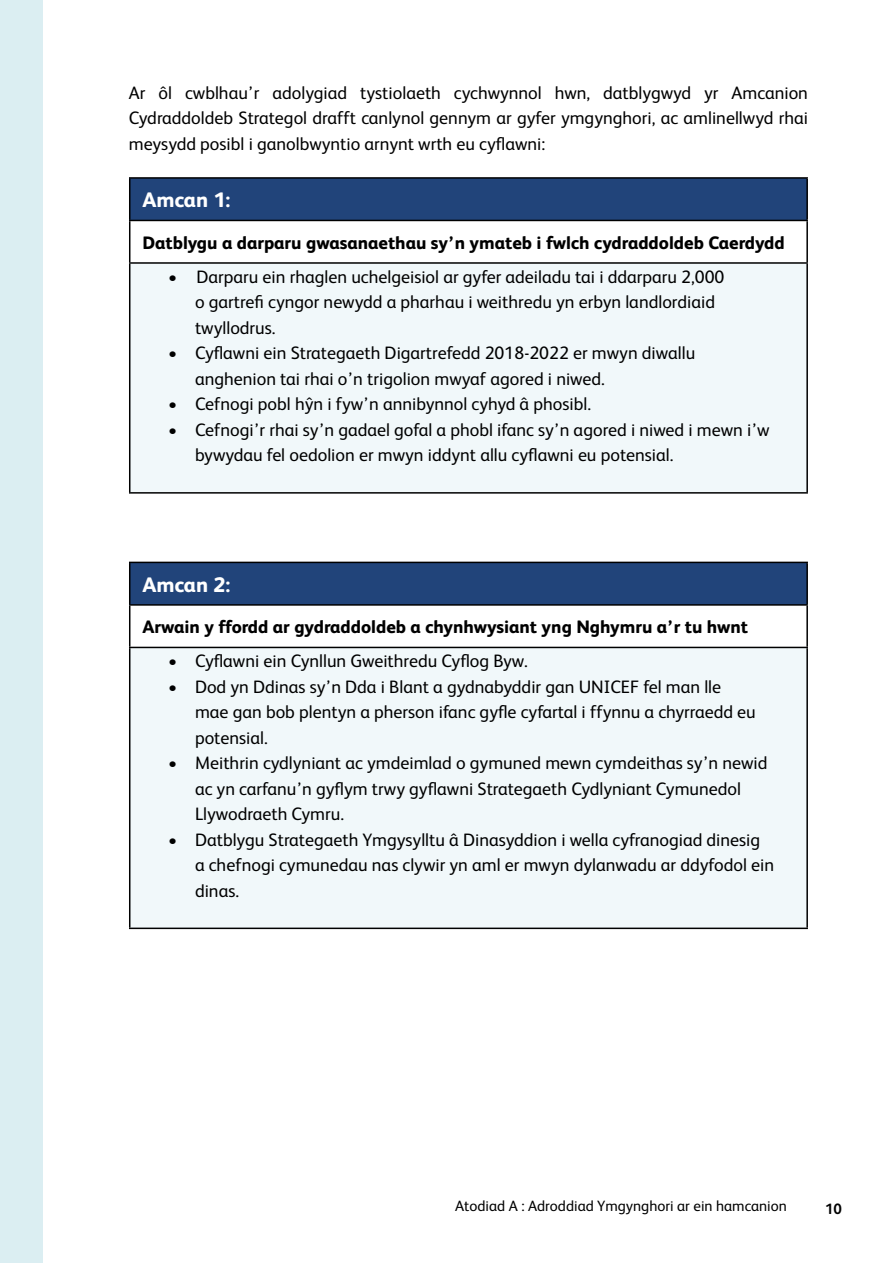
<style>
.page{position:relative;width:893px;height:1263px;background:#fff}
.page>*{position:absolute;margin:0;border:0;box-sizing:border-box;transform-origin:0 0}
.t1{font:800 21px "FS Albert";color:#fff}
.t2{font:18px/25.5px "FS Albert";color:#000}
.t3{font:800 18px "FS Albert";color:#000}
.t4{font:15px "FS Albert";color:#000}
.t5{font:700 15px "FS Albert";color:#000}
</style>
<div class="page">
<div style="left:0;top:0;width:43px;height:1263px;background:#dbeef2"></div>
<div style="left:130px;top:178px;width:677px;height:42px;background:#21447a"></div>
<div style="left:130px;top:263px;width:677px;height:230px;background:#f1f8fa"></div>
<hr style="left:129px;top:177px;width:679px;height:2px;background:#000">
<hr style="left:129px;top:179px;width:1px;height:41px;background:#000">
<hr style="left:806px;top:179px;width:2px;height:41px;background:#000">
<hr style="left:129px;top:264px;width:1px;height:228px;background:#000">
<hr style="left:806px;top:264px;width:2px;height:228px;background:#000">
<hr style="left:129px;top:492px;width:679px;height:2px;background:#000">
<hr style="left:129px;top:220px;width:679px;height:1px;background:#000">
<hr style="left:129px;top:221px;width:1px;height:41px;background:#000">
<hr style="left:806px;top:221px;width:2px;height:41px;background:#000">
<hr style="left:129px;top:262px;width:679px;height:2px;background:#000">
<div style="left:130px;top:562px;width:677px;height:43px;background:#21447a"></div>
<div style="left:130px;top:647px;width:677px;height:281px;background:#f1f8fa"></div>
<hr style="left:129px;top:562px;width:679px;height:1px;background:#000">
<hr style="left:129px;top:563px;width:1px;height:41px;background:#000">
<hr style="left:806px;top:563px;width:2px;height:41px;background:#000">
<hr style="left:129px;top:604px;width:679px;height:2px;background:#000">
<hr style="left:129px;top:606px;width:1px;height:41px;background:#000">
<hr style="left:806px;top:606px;width:2px;height:41px;background:#000">
<hr style="left:129px;top:647px;width:679px;height:1px;background:#000">
<hr style="left:129px;top:648px;width:1px;height:279px;background:#000">
<hr style="left:806px;top:648px;width:2px;height:279px;background:#000">
<hr style="left:129px;top:927px;width:679px;height:2px;background:#000">
<p class="t2" style="left:129px;top:79px;width:680px;text-align:justify">Ar ôl cwblhau’r adolygiad tystiolaeth cychwynnol hwn, datblygwyd yr Amcanion Cydraddoldeb Strategol drafft canlynol gennym ar gyfer ymgynghori, ac amlinellwyd rhai meysydd posibl i ganolbwyntio arnynt wrth eu cyflawni:</p>
<p class="t1" style="left:142px;top:185px;width:89px">Amcan 1:</p>
<p class="t3" style="left:142px;top:229px;width:644px">Datblygu a darparu gwasanaethau sy’n ymateb i fwlch cydraddoldeb Caerdydd</p>
<p class="t2" style="left:195px;top:263px;width:531px;text-indent:-27px">• Darparu ein rhaglen uchelgeisiol ar gyfer adeiladu tai i ddarparu 2,000 o gartrefi cyngor newydd a pharhau i weithredu yn erbyn landlordiaid twyllodrus.</p>
<p class="t2" style="left:195px;top:340px;width:502px;text-indent:-27px">• Cyflawni ein Strategaeth Digartrefedd 2018-2022 er mwyn diwallu anghenion tai rhai o’n trigolion mwyaf agored i niwed.</p>
<p class="t2" style="left:168px;top:391px;width:425px">• Cefnogi pobl hŷn i fyw’n annibynnol cyhyd â phosibl.</p>
<p class="t2" style="left:195px;top:416px;width:576px;text-indent:-27px">• Cefnogi’r rhai sy’n gadael gofal a phobl ifanc sy’n agored i niwed i mewn i’w bywydau fel oedolion er mwyn iddynt allu cyflawni eu potensial.</p>
<p class="t1" style="left:142px;top:569px;width:89px">Amcan 2:</p>
<p class="t3" style="left:142px;top:614px;width:607px">Arwain y ffordd ar gydraddoldeb a chynhwysiant yng Nghymru a’r tu hwnt</p>
<p class="t2" style="left:168px;top:647px;width:361px">• Cyflawni ein Cynllun Gweithredu Cyflog Byw.</p>
<p class="t2" style="left:195px;top:673px;width:562px;text-indent:-27px">• Dod yn Ddinas sy’n Dda i Blant a gydnabyddir gan UNICEF fel man lle mae gan bob plentyn a pherson ifanc gyfle cyfartal i ffynnu a chyrraedd eu potensial.</p>
<p class="t2" style="left:195px;top:749px;width:574px;text-indent:-27px">• Meithrin cydlyniant ac ymdeimlad o gymuned mewn cymdeithas sy’n newid ac yn carfanu’n gyflym trwy gyflawni Strategaeth Cydlyniant Cymunedol<br>Llywodraeth Cymru.</p>
<p class="t2" style="left:195px;top:826px;width:581px;text-indent:-27px">• Datblygu Strategaeth Ymgysylltu â Dinasyddion i wella cyfranogiad dinesig a chefnogi cymunedau nas clywir yn aml er mwyn dylanwadu ar ddyfodol ein dinas.</p>
<p class="t4" style="left:455px;top:1196px;width:333px">Atodiad A : Adroddiad Ymgynghori ar ein hamcanion</p>
<p class="t5" style="left:825px;top:1198px;width:18px">10</p>
</div>
